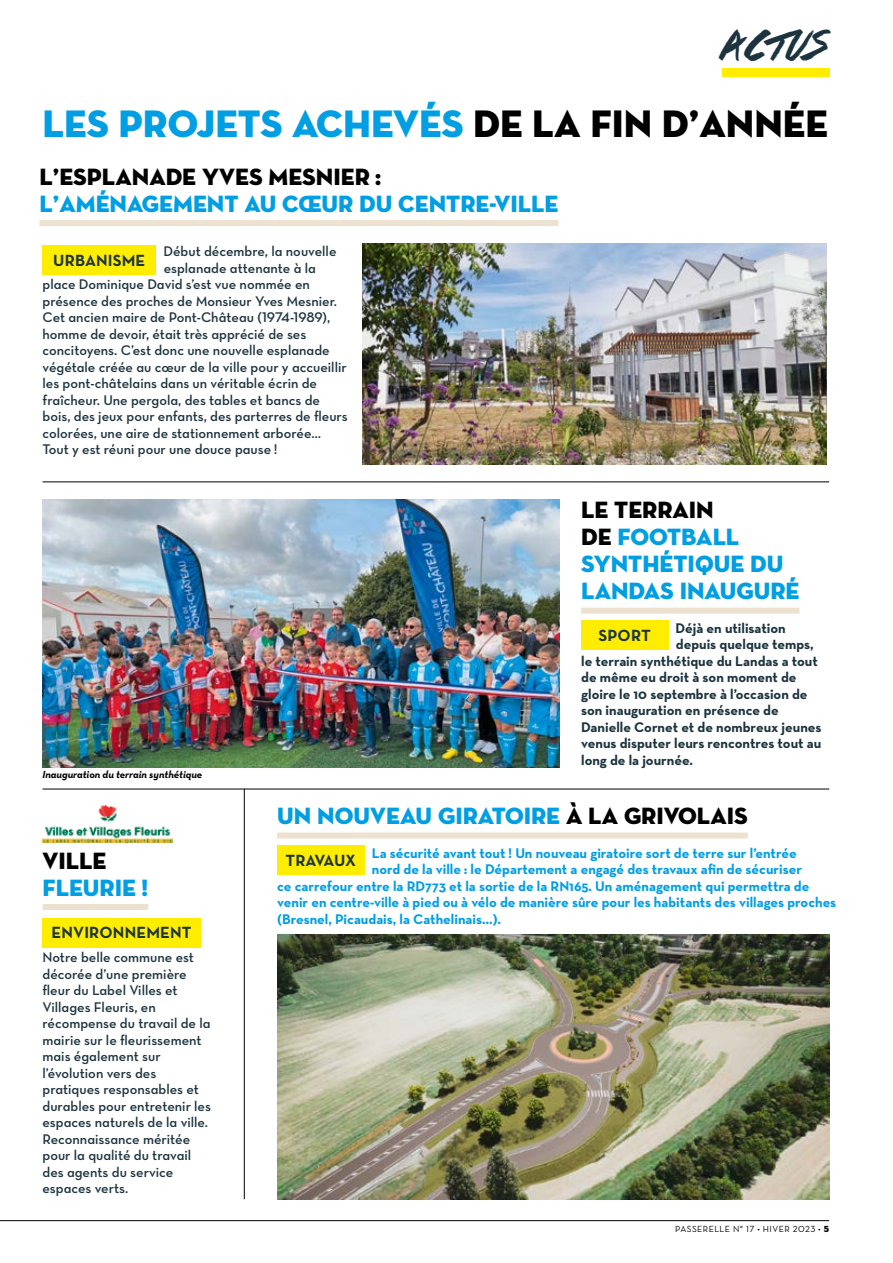
<style>
.page{position:relative;width:893px;height:1263px;background:#fff}
.page>*{position:absolute;margin:0;border:0;box-sizing:border-box;transform-origin:0 0}
.t1{font:45px "Da Streets";letter-spacing:.05em;color:#1d343f}
.t2{font:39px "Neutra Disp Titling";color:#009ee3}
.t3{font:24px/27px "Neutra Disp Titling";color:#009ee3}
.t4{font:24px "Neutra Disp Titling";color:#000}
.t5{font:700 16.5px "Neutra Text";letter-spacing:.01em;color:#1d343f}
.t6{font:700 16.5px "Neutra Text";letter-spacing:-.02em;color:#1d343f}
.t7{font:14.25px/16.5px "Neutra Text Demi Alt";color:#1d343f}
.t8{font:700 14.25px "Neutra Text";color:#009ee3}
.t9{font:700 14.25px "Neutra Text";color:#1d343f}
.t10{font:italic 700 10.5px "Neutra Text";color:#000}
.t11{font:9px "Neutra Text Book Alt";letter-spacing:.05em;color:#000}
.s1{color:#000}
.s2{font-family:"Neutra Disp Titling"}
</style>
<div class="page">
<div style="left:722px;top:68px;width:107px;height:9px;background:#ffed00"></div>
<hr style="left:43px;top:789px;width:786px;height:1px;background:#000">
<hr style="left:244px;top:789px;width:1px;height:410px;background:#000">
<hr style="left:43px;top:482px;width:786px;height:1px;background:#000">
<div style="left:43px;top:245px;width:113px;height:30px;background:#ffed00"></div>
<img style="left:362px;top:243px;width:464px;height:222px">
<div style="left:581px;top:608px;width:218px;height:6px;background:#ede1d0"></div>
<div style="left:581px;top:620px;width:87px;height:30px;background:#ffed00"></div>
<img style="left:43px;top:499px;width:517px;height:269px">
<img style="left:43px;top:805px;width:129px;height:38px">
<img style="left:277px;top:934px;width:552px;height:265px">
<div style="left:43px;top:904px;width:105px;height:6px;background:#ede1d0"></div>
<div style="left:43px;top:918px;width:158px;height:29px;background:#ffed00"></div>
<div style="left:277px;top:832px;width:471px;height:6px;background:#ede1d0"></div>
<div style="left:277px;top:845px;width:87px;height:30px;background:#ffed00"></div>
<div style="left:40px;top:220px;width:518px;height:6px;background:#ede1d0"></div>
<hr style="left:0;top:1220px;width:829px;height:1px;background:#000">
<h1 class="t1" style="left:722px;top:24px;width:108px">ACTUS</h1>
<h2 class="t2" style="left:43px;top:99px;width:787px">LES PROJETS ACHEVÉS <span class="s1">DE LA FIN D’ANNÉE</span></h2>
<h3 class="t4" style="left:40px;top:161px;width:343px">L’ESPLANADE YVES MESNIER :</h3>
<h3 class="t3" style="left:40px;top:190px;width:520px">L’AMÉNAGEMENT AU CŒUR DU CENTRE-VILLE</h3>
<p class="t7" style="left:163px;top:243px;width:175px">Début décembre, la nouvelle</p>
<p class="t7" style="left:164px;top:259px;width:154px">esplanade attenante à la</p>
<p class="t7" style="left:43px;top:276px;width:269px">place Dominique David s’est vue nommée en</p>
<p class="t7" style="left:43px;top:292px;width:296px">présence des proches de Monsieur Yves Mesnier.</p>
<p class="t7" style="left:43px;top:309px;width:289px">Cet ancien maire de Pont-Château (1974-1989),</p>
<p class="t7" style="left:43px;top:325px;width:265px">homme de devoir, était très apprécié de ses</p>
<p class="t7" style="left:43px;top:342px;width:289px">concitoyens. C’est donc une nouvelle esplanade</p>
<p class="t7" style="left:43px;top:358px;width:306px">végétale créée au cœur de la ville pour y accueillir</p>
<p class="t7" style="left:43px;top:375px;width:276px">les pont-châtelains dans un véritable écrin de</p>
<p class="t7" style="left:43px;top:391px;width:279px">fraîcheur. Une pergola, des tables et bancs de</p>
<p class="t7" style="left:43px;top:408px;width:307px">bois, des jeux pour enfants, des parterres de fleurs</p>
<p class="t7" style="left:43px;top:424px;width:280px">colorées, une aire de stationnement arborée…</p>
<p class="t7" style="left:43px;top:441px;width:237px">Tout y est réuni pour une douce pause !</p>
<p class="t5" style="left:53px;top:250px;width:94px">URBANISME</p>
<p class="t10" style="left:43px;top:768px;width:161px">Inauguration du terrain synthétique</p>
<h3 class="t3" style="left:581px;top:496px;width:220px"><span class="s1">LE TERRAIN<br>DE</span> FOOTBALL<br>SYNTHÉTIQUE DU<br>LANDAS INAUGURÉ</h3>
<p class="t5" style="left:598px;top:625px;width:54px">SPORT</p>
<p class="t9" style="left:676px;top:619px;width:112px">Déjà en utilisation</p>
<p class="t9" style="left:676px;top:635px;width:139px">depuis quelque temps,</p>
<p class="t9" style="left:581px;top:652px;width:238px">le terrain synthétique du Landas a tout</p>
<p class="t9" style="left:581px;top:668px;width:217px">de même eu droit à son moment de</p>
<p class="t9" style="left:581px;top:685px;width:228px">gloire le 10 septembre à l’occasion de</p>
<p class="t9" style="left:581px;top:701px;width:199px">son inauguration en présence de</p>
<p class="t9" style="left:581px;top:718px;width:242px">Danielle Cornet et de nombreux jeunes</p>
<p class="t9" style="left:581px;top:734px;width:242px">venus disputer leurs rencontres tout au</p>
<p class="t9" style="left:581px;top:751px;width:113px">long de la journée.</p>
<h3 class="t4" style="left:43px;top:845px;width:65px">VILLE</h3>
<h3 class="t3" style="left:43px;top:874px;width:107px">FLEURIE !</h3>
<p class="t5" style="left:52px;top:922px;width:142px">ENVIRONNEMENT</p>
<p class="t7" style="left:43px;top:949px;width:170px">Notre belle commune est décorée d’une première fleur du Label Villes et<br>Villages Fleuris, en récompense du travail de la mairie sur le fleurissement mais également sur l’évolution vers des pratiques responsables et durables pour entretenir les espaces naturels de la ville.<br>Reconnaissance méritée pour la qualité du travail des agents du service espaces verts.</p>
<h3 class="t3" style="left:277px;top:802px;width:472px">UN NOUVEAU GIRATOIRE <span class="s1">À LA GRIVOLAIS</span></h3>
<p class="t6" style="left:285px;top:850px;width:72px">TRAVAUX</p>
<p class="t8" style="left:372px;top:844px;width:427px">La sécurité avant tout ! Un nouveau giratoire sort de terre sur l’entrée</p>
<p class="t8" style="left:372px;top:860px;width:432px">nord de la ville : le Département a engagé des travaux afin de sécuriser</p>
<p class="t8" style="left:277px;top:877px;width:534px">ce carrefour entre la RD773 et la sortie de la RN165. Un aménagement qui permettra de</p>
<p class="t8" style="left:277px;top:893px;width:561px">venir en centre-ville à pied ou à vélo de manière sûre pour les habitants des villages proches</p>
<p class="t8" style="left:277px;top:910px;width:225px">(Bresnel, Picaudais, la Cathelinais…).</p>
<p class="t11" style="left:675px;top:1223px;width:155px">PASSERELLE N° 17 • HIVER 2023 • <span class="s2">5</span></p>
</div>
